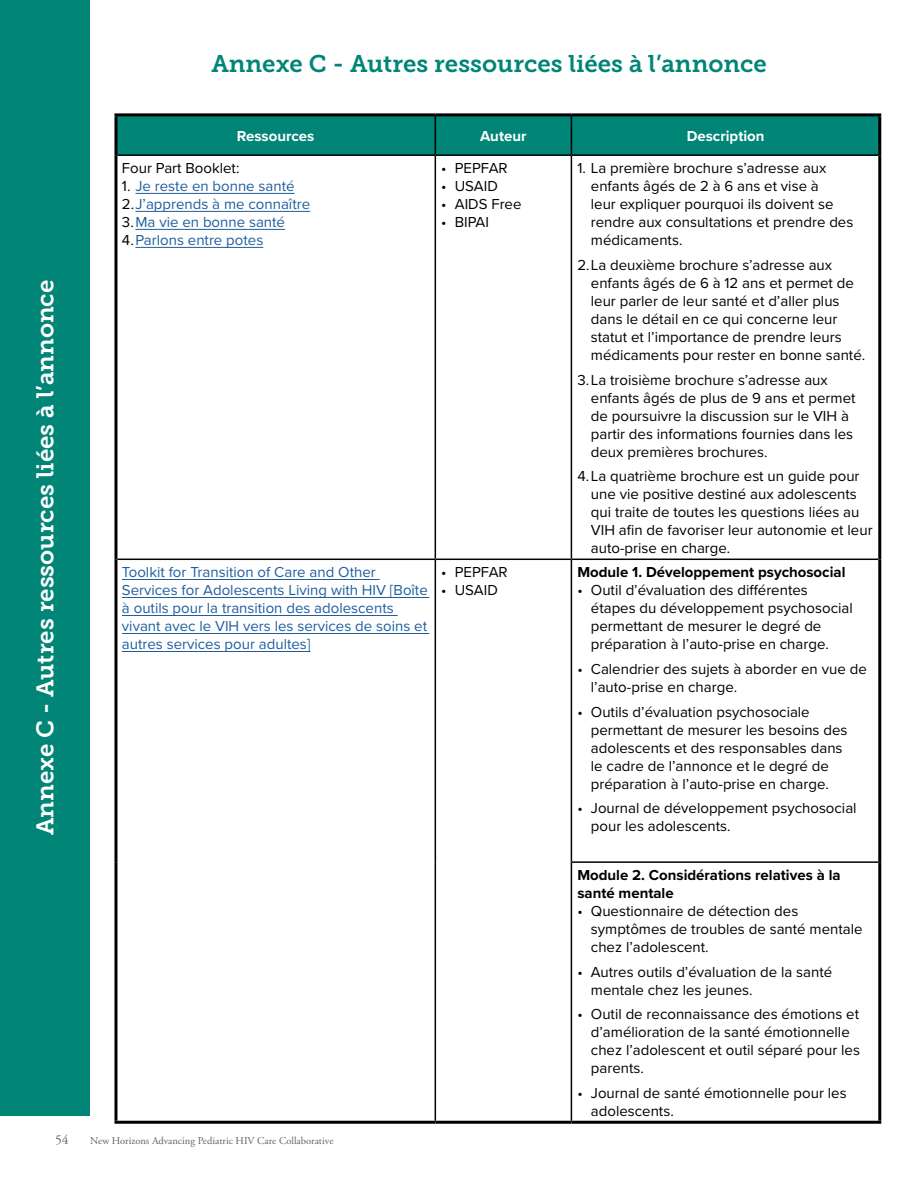
<style>
.page{position:relative;width:918px;height:1188px;background:#fff}
.page>*{position:absolute;margin:0;border:0;box-sizing:border-box;transform-origin:0 0}
.t1{font:24px "Museo Slab 700";color:#008576}
.t2{font:24px "Museo Slab 700";color:#fff}
.t3{font:15px/18px "Proxima Nova";color:#000}
.t4{font:15px/18px "Proxima Nova";color:#215e9e}
.t5{font:700 15px/18px "Proxima Nova";color:#000}
.t6{font:700 15px "Proxima Nova";color:#fff}
.t7{font:13.5px "Adobe Garamond Pro";color:#636466}
.t8{font:10.5px "Adobe Garamond Pro";color:#636466}
.s1{color:#000}
</style>
<div class="page">
<div style="left:117px;top:116px;width:761px;height:38px;background:#008576"></div>
<hr style="left:435px;top:116px;width:1px;height:38px;background:#000">
<hr style="left:571px;top:116px;width:1px;height:38px;background:#000">
<hr style="left:117px;top:154px;width:318px;height:2px;background:#000">
<hr style="left:435px;top:154px;width:136px;height:2px;background:#000">
<hr style="left:435px;top:156px;width:1px;height:403px;background:#000">
<hr style="left:571px;top:154px;width:307px;height:2px;background:#000">
<hr style="left:571px;top:156px;width:1px;height:403px;background:#000">
<hr style="left:117px;top:559px;width:318px;height:1px;background:#000">
<hr style="left:435px;top:559px;width:136px;height:1px;background:#000">
<hr style="left:435px;top:560px;width:1px;height:302px;background:#000">
<hr style="left:571px;top:559px;width:307px;height:1px;background:#000">
<hr style="left:571px;top:560px;width:1px;height:301px;background:#000">
<hr style="left:435px;top:862px;width:1px;height:259px;background:#000">
<hr style="left:571px;top:861px;width:307px;height:2px;background:#000">
<hr style="left:571px;top:863px;width:1px;height:258px;background:#000">
<hr style="left:114px;top:113px;width:321px;height:3px;background:#000">
<hr style="left:114px;top:116px;width:3px;height:39px;background:#000">
<hr style="left:435px;top:113px;width:136px;height:3px;background:#000">
<hr style="left:571px;top:113px;width:310px;height:3px;background:#000">
<hr style="left:878px;top:116px;width:3px;height:39px;background:#000">
<hr style="left:114px;top:155px;width:3px;height:404px;background:#000">
<hr style="left:878px;top:155px;width:3px;height:404px;background:#000">
<hr style="left:114px;top:559px;width:3px;height:303px;background:#000">
<hr style="left:114px;top:862px;width:3px;height:259px;background:#000">
<hr style="left:114px;top:1121px;width:321px;height:3px;background:#000">
<hr style="left:435px;top:1121px;width:136px;height:3px;background:#000">
<hr style="left:878px;top:559px;width:3px;height:303px;background:#000">
<hr style="left:878px;top:862px;width:3px;height:259px;background:#000">
<hr style="left:571px;top:1121px;width:310px;height:3px;background:#000">
<hr style="left:135px;top:193px;width:160px;height:1px;background:#215e9e">
<hr style="left:135px;top:211px;width:175px;height:1px;background:#215e9e">
<hr style="left:135px;top:229px;width:150px;height:1px;background:#215e9e">
<hr style="left:135px;top:247px;width:128px;height:1px;background:#215e9e">
<hr style="left:122px;top:579px;width:258px;height:1px;background:#215e9e">
<hr style="left:122px;top:597px;width:307px;height:1px;background:#215e9e">
<hr style="left:122px;top:615px;width:276px;height:1px;background:#215e9e">
<hr style="left:122px;top:633px;width:307px;height:1px;background:#215e9e">
<hr style="left:122px;top:651px;width:189px;height:1px;background:#215e9e">
<div style="left:0;top:0;width:89px;height:1115px;background:#008576"></div>
<h1 class="t2" style="left:32px;top:835px;width:557px;rotate:-90deg">Annexe C - Autres ressources liées à l’annonce</h1>
<h1 class="t1" style="left:211px;top:50px;width:557px">Annexe C - Autres ressources liées à l’annonce</h1>
<p class="t6" style="left:237px;top:125px;width:79px">Ressources</p>
<p class="t6" style="left:480px;top:125px;width:48px">Auteur</p>
<p class="t6" style="left:687px;top:125px;width:79px">Description</p>
<p class="t3" style="left:122px;top:158px;width:119px">Four Part Booklet:</p>
<p class="t4" style="left:122px;top:176px;width:190px"><span class="s1">1.</span> Je reste en bonne santé<br><span class="s1">2.</span>J’apprends à me connaître<br><span class="s1">3.</span>Ma vie en bonne santé<br><span class="s1">4.</span>Parlons entre potes</p>
<p class="t3" style="left:591px;top:158px;width:264px;text-indent:-14px">1. La première brochure s’adresse aux enfants âgés de 2 à 6 ans et vise à<br>leur expliquer pourquoi ils doivent se rendre aux consultations et prendre des médicaments.</p>
<p class="t3" style="left:591px;top:255px;width:276px;text-indent:-14px">2.La deuxième brochure s’adresse aux enfants âgés de 6 à 12 ans et permet de leur parler de leur santé et d’aller plus dans le détail en ce qui concerne leur statut et l’importance de prendre leurs médicaments pour rester en bonne santé.</p>
<p class="t3" style="left:591px;top:370px;width:266px;text-indent:-14px">3.La troisième brochure s’adresse aux enfants âgés de plus de 9 ans et permet de poursuivre la discussion sur le VIH à partir des informations fournies dans les deux premières brochures.</p>
<p class="t3" style="left:591px;top:467px;width:283px;text-indent:-14px">4.La quatrième brochure est un guide pour une vie positive destiné aux adolescents qui traite de toutes les questions liées au VIH afin de favoriser leur autonomie et leur auto-prise en charge.</p>
<p class="t3" style="left:441px;top:158px;width:68px">• PEPFAR</p>
<p class="t3" style="left:441px;top:176px;width:58px">• USAID</p>
<p class="t3" style="left:441px;top:194px;width:82px">• AIDS Free</p>
<p class="t3" style="left:441px;top:212px;width:49px">• BIPAI</p>
<p class="t4" style="left:122px;top:562px;width:307px">Toolkit for Transition of Care and Other Services for Adolescents Living with HIV [Boîte à outils pour la transition des adolescents vivant avec le VIH vers les services de soins et autres services pour adultes]</p>
<p class="t3" style="left:441px;top:562px;width:68px">• PEPFAR</p>
<p class="t3" style="left:441px;top:580px;width:58px">• USAID</p>
<p class="t5" style="left:577px;top:563px;width:270px">Module 1. Développement psychosocial</p>
<p class="t3" style="left:591px;top:580px;width:263px;text-indent:-14px">• Outil d’évaluation des différentes étapes du développement psychosocial permettant de mesurer le degré de préparation à l’auto-prise en charge.</p>
<p class="t3" style="left:591px;top:659px;width:277px;text-indent:-14px">• Calendrier des sujets à aborder en vue de l’auto-prise en charge.</p>
<p class="t3" style="left:591px;top:702px;width:258px;text-indent:-14px">• Outils d’évaluation psychosociale permettant de mesurer les besoins des adolescents et des responsables dans le cadre de l’annonce et le degré de préparation à l’auto-prise en charge.</p>
<p class="t3" style="left:591px;top:799px;width:267px;text-indent:-14px">• Journal de développement psychosocial pour les adolescents.</p>
<p class="t5" style="left:577px;top:866px;width:265px">Module 2. Considérations relatives à la santé mentale</p>
<p class="t3" style="left:591px;top:901px;width:273px;text-indent:-14px">• Questionnaire de détection des symptômes de troubles de santé mentale chez l’adolescent.</p>
<p class="t3" style="left:591px;top:962px;width:243px;text-indent:-14px">• Autres outils d’évaluation de la santé mentale chez les jeunes.</p>
<p class="t3" style="left:591px;top:1005px;width:271px;text-indent:-14px">• Outil de reconnaissance des émotions et d’amélioration de la santé émotionnelle chez l’adolescent et outil séparé pour les parents.</p>
<p class="t3" style="left:591px;top:1084px;width:257px;text-indent:-14px">• Journal de santé émotionnelle pour les adolescents.</p>
<p class="t7" style="left:55px;top:1132px;width:15px">54</p>
<p class="t8" style="left:90px;top:1135px;width:245px">New Horizons Advancing Pediatric HIV Care Collaborative</p>
</div>
